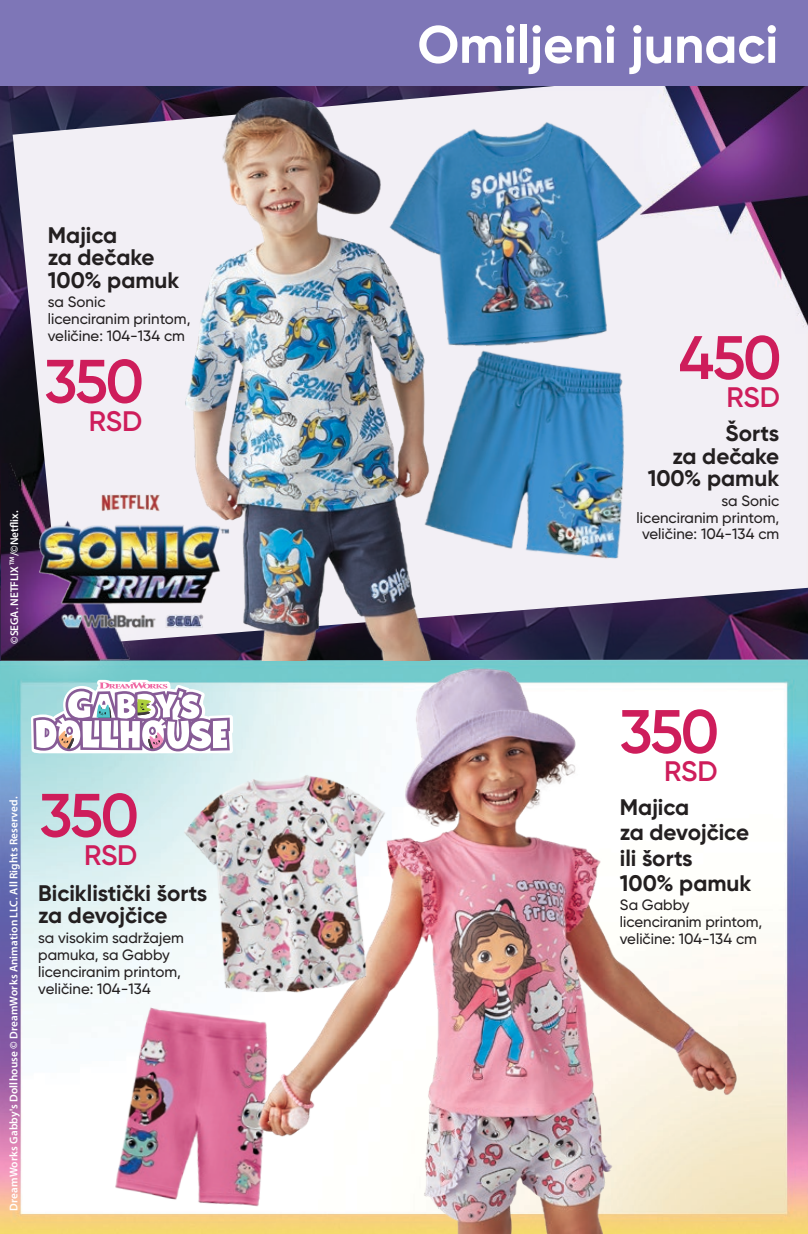
<style>
.page{position:relative;width:808px;height:1234px;background:#fff}
.page>*{position:absolute;margin:0;border:0;box-sizing:border-box;transform-origin:0 0}
.t1{font:600 61.2px "Gilroy";letter-spacing:-.045em;color:#ce1d5b}
.t2{font:700 52.5px "Gilroy";color:#fff}
.t3{font:600 28.2px "Gilroy";letter-spacing:-.01em;color:#ce1d5b}
.t4{font:700 22.5px/22.5px "Gilroy";color:#231f20}
.t5{font:500 15px/16.8px "Gilroy";color:#231f20}
.t6{font:600 11.25px "Myriad Pro";letter-spacing:.01em;color:#fff}
</style>
<div class="page">
<img style="left:0;top:85px;width:808px;height:1148px">
<img style="left:64px;top:85px;width:500px;height:51px">
<img style="left:437px;top:587px;width:371px;height:73px">
<img style="left:0;top:85px;width:64px;height:575px">
<img style="left:1px;top:463px;width:172px;height:223px">
<img style="left:97px;top:990px;width:147px;height:234px">
<img style="left:146px;top:85px;width:291px;height:575px">
<img style="left:367px;top:107px;width:295px;height:258px">
<img style="left:244px;top:660px;width:504px;height:573px">
<img style="left:397px;top:296px;width:276px;height:318px">
<div style="left:0;top:0;width:808px;height:85px;background:#7e76b7"></div>
<svg style="left:31px;top:679px;width:202px;height:74px"></svg>
<img style="left:0;top:472px;width:312px;height:177px">
<img style="left:158px;top:727px;width:264px;height:313px">
<h3 class="t4" style="left:48px;top:223px;width:133px">Majica<br>za dečake<br>100% pamuk</h3>
<p class="t5" style="left:48px;top:293px;width:144px">sa Sonic licenciranim printom, veličine: 104-134 cm</p>
<h1 class="t1" style="left:44px;top:343px;width:101px">350</h1>
<h3 class="t3" style="left:89px;top:403px;width:55px">RSD</h3>
<p class="t6" style="left:7px;top:643px;width:135px;rotate:-90deg">©SEGA. NETFLIX <sup>TM</sup>/©Netflix.</p>
<p class="t6" style="left:7px;top:1210px;width:415px;rotate:-90deg">DreamWorks Gabby's Dollhouse © DreamWorks Animation LLC. All Rights Reserved.</p>
<h1 class="t1" style="left:39px;top:777px;width:101px">350</h1>
<h3 class="t3" style="left:84px;top:837px;width:55px">RSD</h3>
<h3 class="t4" style="left:38px;top:881px;width:171px">Biciklistički šorts za devojčice</h3>
<p class="t5" style="left:38px;top:928px;width:147px">sa visokim sadržajem pamuka, sa Gabby licenciranim printom, veličine: 104-134</p>
<h2 class="t2" style="left:417px;top:12px;width:362px">Omiljeni junaci</h2>
<h1 class="t1" style="left:678px;top:319px;width:104px">450</h1>
<h3 class="t3" style="left:726px;top:379px;width:55px">RSD</h3>
<h3 class="t4" style="left:648px;top:422px;width:133px;text-align:right">Šorts<br>za dečake<br>100% pamuk</h3>
<p class="t5" style="left:637px;top:492px;width:144px;text-align:right">sa Sonic licenciranim printom, veličine: 104-134 cm</p>
<h1 class="t1" style="left:619px;top:693px;width:101px">350</h1>
<h3 class="t3" style="left:664px;top:753px;width:55px">RSD</h3>
<h3 class="t4" style="left:620px;top:794px;width:133px;line-height:25.2px">Majica<br>za devojčice ili šorts<br>100% pamuk</h3>
<p class="t5" style="left:620px;top:896px;width:144px">Sa Gabby licenciranim printom, veličine: 104-134 cm</p>
</div>
